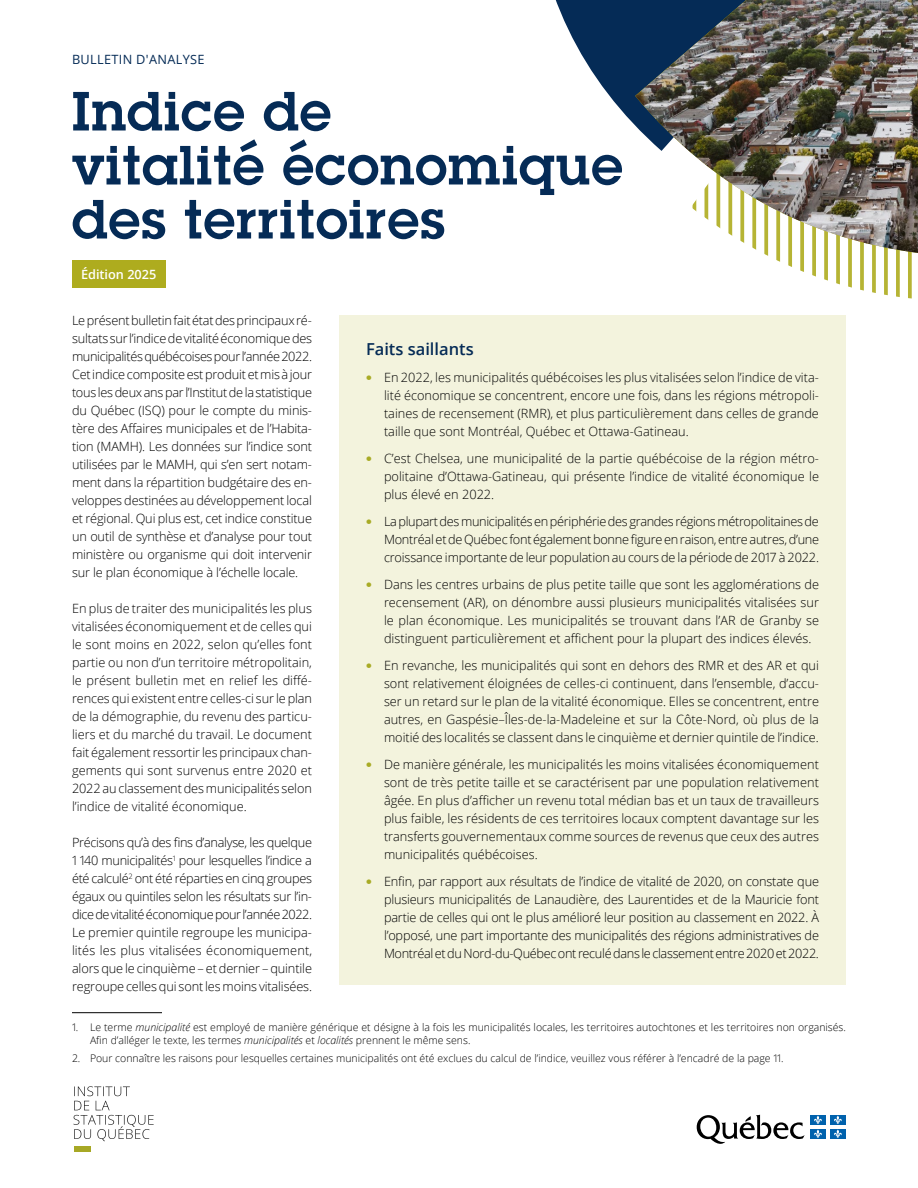
<style>
.page{position:relative;width:918px;height:1188px;background:#fff}
.page>*{position:absolute;margin:0;border:0;box-sizing:border-box;transform-origin:0 0}
.Titre_bulletin{font:600 54px/54px "Lubalin Graph Std";letter-spacing:.02em;color:#052b56}
.Titre_encadré{font:600 16.5px "Open Sans";color:#052b56}
.Texte_courant{font:300 12.75px/18px "Open Sans";color:#000;text-align:justify}
.Sous-titre_bulletin{font:12.75px "Open Sans";letter-spacing:.025em;color:#052b56}
.Date___numéro_bulletin{font:600 12.75px "Open Sans";color:#fff}
.Notes_bas_page{font:300 10.5px/13.5px "Open Sans";color:#000}
.s1{font-style:italic}
</style>
<div class="page">
<svg style="left:555px;top:0;width:80px;height:125px;fill:#052b56"></svg>
<svg style="left:908px;top:256px;width:4px;height:43px"></svg>
<svg style="left:896px;top:256px;width:4px;height:41px"></svg>
<svg style="left:884px;top:256px;width:4px;height:40px"></svg>
<svg style="left:872px;top:256px;width:4px;height:37px"></svg>
<svg style="left:860px;top:256px;width:4px;height:35px"></svg>
<svg style="left:848px;top:256px;width:4px;height:32px"></svg>
<svg style="left:836px;top:256px;width:4px;height:29px"></svg>
<svg style="left:824px;top:256px;width:4px;height:25px"></svg>
<svg style="left:812px;top:256px;width:4px;height:21px"></svg>
<svg style="left:800px;top:256px;width:4px;height:16px"></svg>
<svg style="left:788px;top:256px;width:4px;height:11px"></svg>
<svg style="left:776px;top:256px;width:4px;height:6px"></svg>
<hr style="left:705px;top:162px;width:3px;height:152px;background:#aeac1e">
<hr style="left:693px;top:162px;width:3px;height:152px;background:#aeac1e">
<img style="left:635px;top:0;width:283px;height:253px">
<div style="left:72px;top:260px;width:93px;height:28px;background:#aeac1e"></div>
<hr style="left:72px;top:1012px;width:90px;height:1px;background:#000">
<div style="left:339px;top:315px;width:507px;height:670px;background:#f3f3dd"></div>
<svg style="left:697px;top:1115px;width:108px;height:29px"></svg>
<div style="left:810px;top:1115px;width:16px;height:10px;background:#0062ad"></div>
<svg style="left:814px;top:1116px;width:8px;height:8px"></svg>
<div style="left:830px;top:1115px;width:16px;height:10px;background:#0062ad"></div>
<svg style="left:834px;top:1116px;width:8px;height:8px"></svg>
<div style="left:810px;top:1129px;width:16px;height:10px;background:#0062ad"></div>
<svg style="left:814px;top:1130px;width:8px;height:8px"></svg>
<div style="left:830px;top:1129px;width:16px;height:10px;background:#0062ad"></div>
<svg style="left:834px;top:1130px;width:8px;height:8px"></svg>
<svg style="left:73px;top:1086px;width:81px;height:55px"></svg>
<div style="left:74px;top:1146px;width:17px;height:6px;background:#a7a825"></div>
<p class="Sous-titre_bulletin" style="left:72px;top:50px;width:134px">BULLETIN D'ANALYSE</p>
<p class="Titre_bulletin" style="left:72px;top:84px;width:552px">Indice de<br>vitalité économique des territoires</p>
<p class="Date___numéro_bulletin" style="left:81px;top:266px;width:77px">Édition 2025</p>
<p class="Texte_courant" style="left:72px;top:311px;width:242px">Le présent bulletin fait état des principaux ré&shy;sultats sur l’indice de vitalité économique des municipalités québécoises pour l’année 2022.<br>Cet indice composite est produit et mis à jour tous les deux ans par l’Institut de la statistique du Québec (ISQ) pour le compte du minis&shy;tère des Affaires municipales et de l’Habita&shy;tion (MAMH). Les données sur l’indice sont utilisées par le MAMH, qui s’en sert notam&shy;ment dans la répartition budgétaire des en&shy;veloppes destinées au développement local et régional. Qui plus est, cet indice constitue un outil de synthèse et d’analyse pour tout ministère ou organisme qui doit intervenir sur le plan économique à l’échelle locale.</p>
<p class="Texte_courant" style="left:72px;top:599px;width:242px">En plus de traiter des municipalités les plus vitalisées économiquement et de celles qui le sont moins en 2022, selon qu’elles font partie ou non d’un territoire métropolitain, le présent bulletin met en relief les diffé&shy;rences qui existent entre celles-ci sur le plan de la démographie, du revenu des particu&shy;liers et du marché du travail. Le document fait également ressortir les principaux chan&shy;gements qui sont survenus entre 2020 et 2022 au classement des municipalités selon l’indice de vitalité économique.</p>
<p class="Texte_courant" style="left:72px;top:833px;width:242px">Précisons qu’à des fins d’analyse, les quelque 1 140 municipalités<sup>1</sup> pour lesquelles l’indice a été calculé<sup>2</sup> ont été réparties en cinq groupes égaux ou quintiles selon les résultats sur l’in&shy;dice de vitalité économique pour l’année 2022.<br>Le premier quintile regroupe les municipa&shy;lités les plus vitalisées économiquement, alors que le cinquième – et dernier – quintile regroupe celles qui sont les moins vitalisées.</p>
<p class="Notes_bas_page" style="left:90px;top:1020px;width:758px;text-indent:-18px">1. Le terme <span class="s1">municipalité</span> est employé de manière générique et désigne à la fois les municipalités locales, les territoires autochtones et les territoires non organisés.<br>Afin d’alléger le texte, les termes <span class="s1">municipalités</span> et <span class="s1">localités</span> prennent le même sens.</p>
<p class="Notes_bas_page" style="left:72px;top:1051px;width:713px">2. Pour connaître les raisons pour lesquelles certaines municipalités ont été exclues du calcul de l’indice, veuillez vous référer à l’encadré de la page 11.</p>
<p class="Titre_encadré" style="left:366px;top:338px;width:109px">Faits saillants</p>
<p class="Texte_courant" style="left:384px;top:368px;width:437px">En 2022, les municipalités québécoises les plus vitalisées selon l’indice de vita&shy;lité économique se concentrent, encore une fois, dans les régions métropoli&shy;taines de recensement (RMR), et plus particulièrement dans celles de grande taille que sont Montréal, Québec et Ottawa-Gatineau.</p>
<p class="Texte_courant" style="left:384px;top:449px;width:437px">C’est Chelsea, une municipalité de la partie québécoise de la région métro&shy;politaine d’Ottawa-Gatineau, qui présente l’indice de vitalité économique le plus élevé en 2022.</p>
<p class="Texte_courant" style="left:384px;top:512px;width:437px">La plupart des municipalités en périphérie des grandes régions métropolitaines de Montréal et de Québec font également bonne figure en raison, entre autres, d’une croissance importante de leur population au cours de la période de 2017 à 2022.</p>
<p class="Texte_courant" style="left:384px;top:575px;width:437px">Dans les centres urbains de plus petite taille que sont les agglomérations de recensement (AR), on dénombre aussi plusieurs municipalités vitalisées sur le plan économique. Les municipalités se trouvant dans l’AR de Granby se distinguent particulièrement et affichent pour la plupart des indices élevés.</p>
<p class="Texte_courant" style="left:384px;top:656px;width:437px">En revanche, les municipalités qui sont en dehors des RMR et des AR et qui sont relativement éloignées de celles-ci continuent, dans l’ensemble, d’accu&shy;ser un retard sur le plan de la vitalité économique. Elles se concentrent, entre autres, en Gaspésie–Îles-de-la-Madeleine et sur la Côte-Nord, où plus de la moitié des localités se classent dans le cinquième et dernier quintile de l’indice.</p>
<p class="Texte_courant" style="left:384px;top:755px;width:437px">De manière générale, les municipalités les moins vitalisées économiquement sont de très petite taille et se caractérisent par une population relativement âgée. En plus d’afficher un revenu total médian bas et un taux de travailleurs plus faible, les résidents de ces territoires locaux comptent davantage sur les transferts gouvernementaux comme sources de revenus que ceux des autres municipalités québécoises.</p>
<p class="Texte_courant" style="left:384px;top:872px;width:437px">Enfin, par rapport aux résultats de l’indice de vitalité de 2020, on constate que plusieurs municipalités de Lanaudière, des Laurentides et de la Mauricie font partie de celles qui ont le plus amélioré leur position au classement en 2022. À l’opposé, une part importante des municipalités des régions administratives de Montréal et du Nord-du-Québec ont reculé dans le classement entre 2020 et 2022.</p>
</div>
